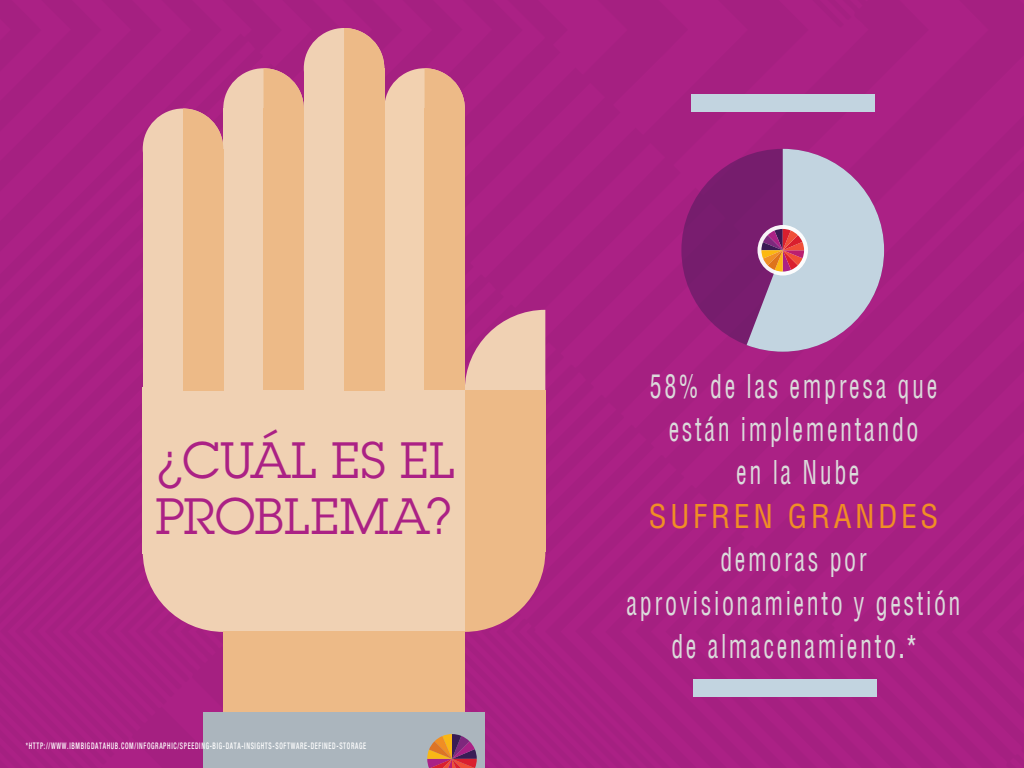
<style>
.page{position:relative;width:1024px;height:768px;background:#ab2185}
.page>*{position:absolute;margin:0;border:0;box-sizing:border-box;transform-origin:0 0}
.t1{font:50px/56px "Lubalinfor IBM";color:#ab2185}
.t2{font:condensed 32px/43.4px "Helvetica LT";letter-spacing:.11em;color:#dbdbdb;text-align:center;scale:.75 1}
.t3{font:500 condensed 9px "Helvetica Neue";letter-spacing:.11em;color:#fff;scale:.7 1}
.s1{color:#f08f26}
.s2{font-family:"Helvetica Neue";font-weight:500}
</style>
<div class="page">
<div style="left:384px;top:471px;width:161px;height:161px;background:#edba87;border-radius:50%"></div>
<div style="left:143px;top:387px;width:322px;height:167px;background:#f0d1b3"></div>
<div style="left:143px;top:471px;width:161px;height:161px;background:#f0d1b3;border-radius:50%"></div>
<div style="left:223px;top:551px;width:242px;height:81px;background:#f0d1b3"></div>
<div style="left:223px;top:632px;width:242px;height:136px;background:#edba87"></div>
<div style="left:384px;top:109px;width:81px;height:281px;background:#f2d1b0"></div>
<div style="left:384px;top:68px;width:81px;height:81px;background:#f2d1b0;border-radius:50%"></div>
<div style="left:203px;top:712px;width:282px;height:56px;background:#abb5bd"></div>
<div style="left:143px;top:150px;width:80px;height:242px;background:#f0d1b3"></div>
<div style="left:143px;top:109px;width:80px;height:80px;background:#f0d1b3;border-radius:50%"></div>
<div style="left:223px;top:109px;width:81px;height:281px;background:#f0d1b3"></div>
<div style="left:223px;top:68px;width:81px;height:81px;background:#f0d1b3;border-radius:50%"></div>
<div style="left:304px;top:68px;width:80px;height:322px;background:#f0d1b3"></div>
<div style="left:304px;top:28px;width:80px;height:81px;background:#f0d1b3;border-radius:50%"></div>
<svg style="left:465px;top:310px;width:80px;height:80px"></svg>
<div style="left:465px;top:390px;width:80px;height:161px;background:#edba87"></div>
<div style="left:425px;top:109px;width:40px;height:281px;background:#edba87"></div>
<svg style="left:425px;top:68px;width:40px;height:41px"></svg>
<svg style="left:344px;top:28px;width:40px;height:40px"></svg>
<div style="left:344px;top:68px;width:40px;height:322px;background:#edba87"></div>
<svg style="left:264px;top:68px;width:40px;height:41px"></svg>
<div style="left:264px;top:109px;width:40px;height:281px;background:#edba87"></div>
<svg style="left:183px;top:109px;width:40px;height:40px"></svg>
<div style="left:183px;top:149px;width:40px;height:241px;background:#edba87"></div>
<svg style="left:427px;top:734px;width:50px;height:34px"></svg>
<div style="left:681px;top:149px;width:203px;height:203px;background:#761d6d;border-radius:50%"></div>
<div style="left:691px;top:94px;width:184px;height:18px;background:#c2d4e0"></div>
<div style="left:693px;top:679px;width:184px;height:18px;background:#c2d4e0"></div>
<svg style="left:747px;top:149px;width:137px;height:203px"></svg>
<p class="t1" style="left:155px;top:432px;width:302px">¿CUÁL ES EL<br>PROBLEMA?</p>
<p class="t3" style="left:26px;top:740px;width:488px">*HTTP://WWW.IBMBIGDATAHUB.COM/INFOGRAPHIC/SPEEDING-BIG-DATA-INSIGHTS-SOFTWARE-DEFINED-STORAGE</p>
<p class="t2" style="left:650px;top:364px;width:385px">58% de las empresa que</p>
<p class="t2" style="left:669px;top:408px;width:335px">están implementando</p>
<p class="t2" style="left:736px;top:451px;width:166px">en la Nube</p>
<p class="t2" style="left:627px;top:494px;width:447px"><span class="s1">SUFREN GRANDES </span>demoras por aprovisionamiento y gestión de almacenamiento<span class="s2">.*</span></p>
</div>
